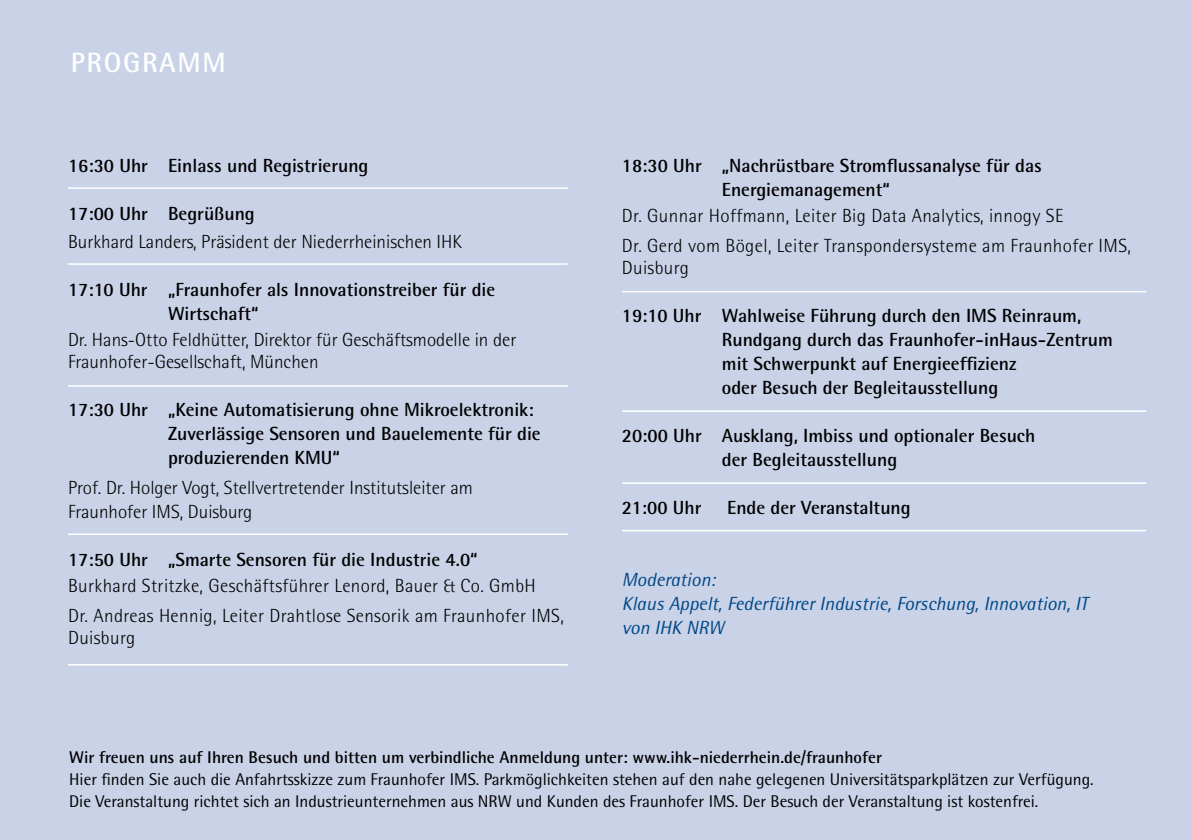
<style>
.page{position:relative;width:1191px;height:840px;background:#fff}
.page>*{position:absolute;margin:0;border:0;box-sizing:border-box;transform-origin:0 0}
.t1{font:700 28px "Rotis Semi Sans";letter-spacing:.06em;color:#fff}
.t2{font:700 19px/24px "Rotis Semi Sans";color:#000}
.t3{font:300 19px/30px "Rotis Semi Sans";letter-spacing:.02em;color:#000}
.t4{font:300 19px/22px "Rotis Semi Sans";color:#000}
.t5{font:italic 19px/24px "Rotis Semi Sans";color:#004888}
.t6{font:17px/22px "Rotis Semi Sans";color:#000}
.t7{font:700 17px "Rotis Semi Sans";color:#000}
</style>
<div class="page">
<div style="left:0;top:0;width:1191px;height:839px;background:#cad2e7"></div>
<hr style="left:68px;top:187px;width:500px;height:2px;background:#fff">
<hr style="left:68px;top:263px;width:500px;height:2px;background:#fff">
<hr style="left:68px;top:385px;width:500px;height:1px;background:#fff">
<hr style="left:68px;top:533px;width:500px;height:1px;background:#fff">
<hr style="left:68px;top:663px;width:500px;height:2px;background:#fff">
<hr style="left:622px;top:482px;width:524px;height:1px;background:#fff">
<hr style="left:622px;top:529px;width:524px;height:2px;background:#fff">
<hr style="left:622px;top:291px;width:524px;height:1px;background:#fff">
<hr style="left:622px;top:410px;width:524px;height:1px;background:#fff">
<h1 class="t1" style="left:71px;top:46px;width:157px">PROGRAMM</h1>
<p class="t2" style="left:68px;top:153px;width:302px">16:30 Uhr Einlass und Registrierung</p>
<p class="t2" style="left:68px;top:201px;width:188px">17:00 Uhr Begrüßung</p>
<p class="t4" style="left:68px;top:230px;width:395px">Burkhard Landers, Präsident der Niederrheinischen IHK</p>
<p class="t2" style="left:168px;top:277px;width:329px;text-indent:-100px">17:10 Uhr „Fraunhofer als Innovationstreiber für die<br>Wirtschaft“</p>
<p class="t4" style="left:68px;top:328px;width:450px">Dr. Hans-Otto Feldhütter, Direktor für Geschäftsmodelle in der<br>Fraunhofer-Gesellschaft, München</p>
<p class="t2" style="left:168px;top:397px;width:374px;text-indent:-100px">17:30 Uhr „Keine Automatisierung ohne Mikroelektronik:<br>Zuverlässige Sensoren und Bauelemente für die produzierenden KMU“</p>
<p class="t4" style="left:68px;top:475px;width:406px;line-height:24px">Prof. Dr. Holger Vogt, Stellvertretender Institutsleiter am<br>Fraunhofer IMS, Duisburg</p>
<p class="t2" style="left:68px;top:547px;width:411px">17:50 Uhr „Smarte Sensoren für die Industrie 4.0“</p>
<p class="t3" style="left:68px;top:570px;width:497px">Burkhard Stritzke, Geschäftsführer Lenord, Bauer &amp; Co. GmbH<br>Dr. Andreas Hennig, Leiter Drahtlose Sensorik am Fraunhofer IMS,</p>
<p class="t3" style="left:68px;top:622px;width:69px">Duisburg</p>
<p class="t2" style="left:722px;top:153px;width:321px;text-indent:-100px">18:30 Uhr „Nachrüstbare Stromflussanalyse für das<br>Energiemanagement“</p>
<p class="t3" style="left:622px;top:200px;width:511px">Dr. Gunnar Hoffmann, Leiter Big Data Analytics, innogy SE<br>Dr. Gerd vom Bögel, Leiter Transpondersysteme am Fraunhofer IMS,</p>
<p class="t3" style="left:622px;top:252px;width:69px">Duisburg</p>
<p class="t2" style="left:722px;top:303px;width:392px;text-indent:-100px">19:10 Uhr Wahlweise Führung durch den IMS Reinraum, Rundgang durch das Fraunhofer-inHaus-Zentrum mit Schwerpunkt auf Energieeffizienz<br>oder Besuch der Begleitausstellung</p>
<p class="t2" style="left:722px;top:423px;width:315px;text-indent:-100px">20:00 Uhr Ausklang, Imbiss und optionaler Besuch der Begleitausstellung</p>
<p class="t2" style="left:622px;top:495px;width:81px">21:00 Uhr</p>
<p class="t2" style="left:727px;top:495px;width:185px">Ende der Veranstaltung</p>
<p class="t5" style="left:622px;top:567px;width:467px">Moderation:<br>Klaus Appelt, Federführer Industrie, Forschung, Innovation, IT von IHK NRW</p>
<p class="t7" style="left:69px;top:746px;width:814px">Wir freuen uns auf Ihren Besuch und bitten um verbindliche Anmeldung unter: www.ihk-niederrhein.de/fraunhofer</p>
<p class="t6" style="left:69px;top:767px;width:1026px">Hier finden Sie auch die Anfahrtsskizze zum Fraunhofer IMS. Parkmöglichkeiten stehen auf den nahe gelegenen Universitätsparkplätzen zur Verfügung.<br>Die Veranstaltung richtet sich an Industrieunternehmen aus NRW und Kunden des Fraunhofer IMS. Der Besuch der Veranstaltung ist kostenfrei.</p>
</div>
